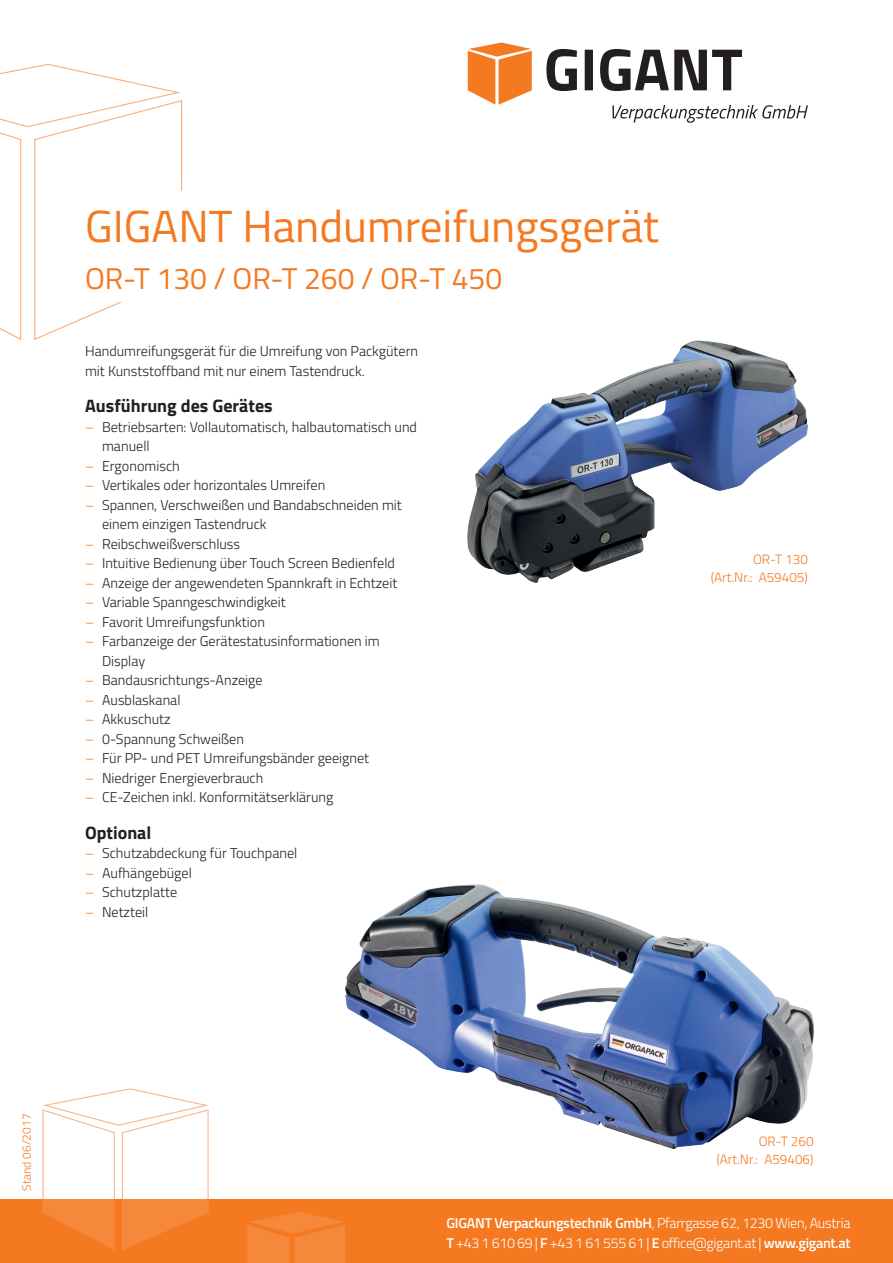
<style>
.page{position:relative;width:893px;height:1263px;background:#fff}
.page>*{position:absolute;margin:0;border:0;box-sizing:border-box;transform-origin:0 0}
.t1{font:45px "Titillium Web";color:#f47921}
.t2{font:30px "Titillium Web";color:#f47921}
.t3{font:700 18px "Titillium Web";color:#231f20}
.t4{font:300 14.25px/19.5px "Titillium Web";color:#231f20}
.t5{font:300 14.25px/19.5px "Titillium Web";letter-spacing:-.02em;color:#fff}
.t6{font:300 13.5px/18px "Titillium Web";color:#f47921;text-align:right}
.t7{font:300 12px "Titillium Web";color:#f47921}
.s1{color:#f47921}
.s2{font-weight:600}
</style>
<div class="page">
<div style="left:0;top:1199px;width:893px;height:64px;background:#f47921"></div>
<svg style="left:0;top:63px;width:183px;height:277px"></svg>
<svg style="left:247px;top:1212px;width:98px;height:51px"></svg>
<svg style="left:42px;top:1088px;width:167px;height:162px"></svg>
<div style="left:85px;top:191px;width:723px;height:64px;background:#fff"></div>
<div style="left:85px;top:255px;width:723px;height:47px;background:#fff"></div>
<img style="left:346px;top:885px;width:468px;height:263px">
<img style="left:468px;top:340px;width:340px;height:242px">
<svg style="left:546px;top:49px;width:196px;height:42px"></svg>
<svg style="left:468px;top:43px;width:64px;height:62px"></svg>
<svg style="left:612px;top:105px;width:196px;height:18px"></svg>
<h1 class="t1" style="left:85px;top:194px;width:575px">GIGANT Handumreifungsgerät</h1>
<h2 class="t2" style="left:85px;top:257px;width:419px">OR-T 130 / OR-T 260 / OR-T 450</h2>
<p class="t4" style="left:85px;top:341px;width:335px">Handumreifungsgerät für die Umreifung von Packgütern mit Kunststoffband mit nur einem Tastendruck.</p>
<p class="t3" style="left:85px;top:392px;width:189px">Ausführung des Gerätes</p>
<p class="t4" style="left:102px;top:416px;width:317px;text-indent:-17px"><span class="s1">–</span> Betriebsarten: Vollautomatisch, halbautomatisch und manuell</p>
<p class="t4" style="left:85px;top:455px;width:96px"><span class="s1">–</span> Ergonomisch</p>
<p class="t4" style="left:85px;top:475px;width:242px"><span class="s1">–</span> Vertikales oder horizontales Umreifen</p>
<p class="t4" style="left:102px;top:494px;width:301px;text-indent:-17px"><span class="s1">–</span> Spannen, Verschweißen und Bandabschneiden mit einem einzigen Tastendruck</p>
<p class="t4" style="left:85px;top:533px;width:157px"><span class="s1">–</span> Reibschweißverschluss</p>
<p class="t4" style="left:85px;top:553px;width:311px"><span class="s1">–</span> Intuitive Bedienung über Touch Screen Bedienfeld</p>
<p class="t4" style="left:85px;top:572px;width:314px"><span class="s1">–</span> Anzeige der angewendeten Spannkraft in Echtzeit</p>
<p class="t4" style="left:85px;top:592px;width:202px"><span class="s1">–</span> Variable Spanngeschwindigkeit</p>
<p class="t4" style="left:85px;top:611px;width:181px"><span class="s1">–</span> Favorit Umreifungsfunktion</p>
<p class="t4" style="left:102px;top:631px;width:279px;text-indent:-17px"><span class="s1">–</span> Farbanzeige der Gerätestatusinformationen im<br>Display</p>
<p class="t4" style="left:85px;top:670px;width:179px"><span class="s1">–</span> Bandausrichtungs-Anzeige</p>
<p class="t4" style="left:85px;top:689px;width:97px"><span class="s1">–</span> Ausblaskanal</p>
<p class="t4" style="left:85px;top:709px;width:87px"><span class="s1">–</span> Akkuschutz</p>
<p class="t4" style="left:85px;top:728px;width:160px"><span class="s1">–</span> 0-Spannung Schweißen</p>
<p class="t4" style="left:85px;top:748px;width:286px"><span class="s1">–</span> Für PP- und PET Umreifungsbänder geeignet</p>
<p class="t4" style="left:85px;top:767px;width:180px"><span class="s1">–</span> Niedriger Energieverbrauch</p>
<p class="t4" style="left:85px;top:787px;width:250px"><span class="s1">–</span> CE-Zeichen inkl. Konformitätserklärung</p>
<p class="t3" style="left:85px;top:819px;width:68px">Optional</p>
<p class="t4" style="left:85px;top:843px;width:214px"><span class="s1">–</span> Schutzabdeckung für Touchpanel</p>
<p class="t4" style="left:85px;top:862px;width:108px"><span class="s1">–</span> Aufhängebügel</p>
<p class="t4" style="left:85px;top:882px;width:94px"><span class="s1">–</span> Schutzplatte</p>
<p class="t4" style="left:85px;top:901px;width:65px"><span class="s1">–</span> Netzteil</p>
<p class="t6" style="left:711px;top:550px;width:99px">OR-T 130 (Art.Nr.: A59405)</p>
<p class="t7" style="left:18px;top:1191px;width:78px;rotate:-90deg">Stand 06/2017</p>
<p class="t6" style="left:716px;top:1132px;width:99px">OR-T 260 (Art.Nr.: A59406)</p>
<p class="t5" style="left:446px;top:1213px;width:405px"><span class="s2">GIGANT Verpackungstechnik GmbH</span>, Pfarrgasse 62, 1230 Wien, Austria<br><span class="s2">T</span> +43 1 610 69 | <span class="s2">F</span> +43 1 61 555 61 | <span class="s2">E</span> office@gigant.at | <span class="s2">www.gigant.at</span></p>
</div>
